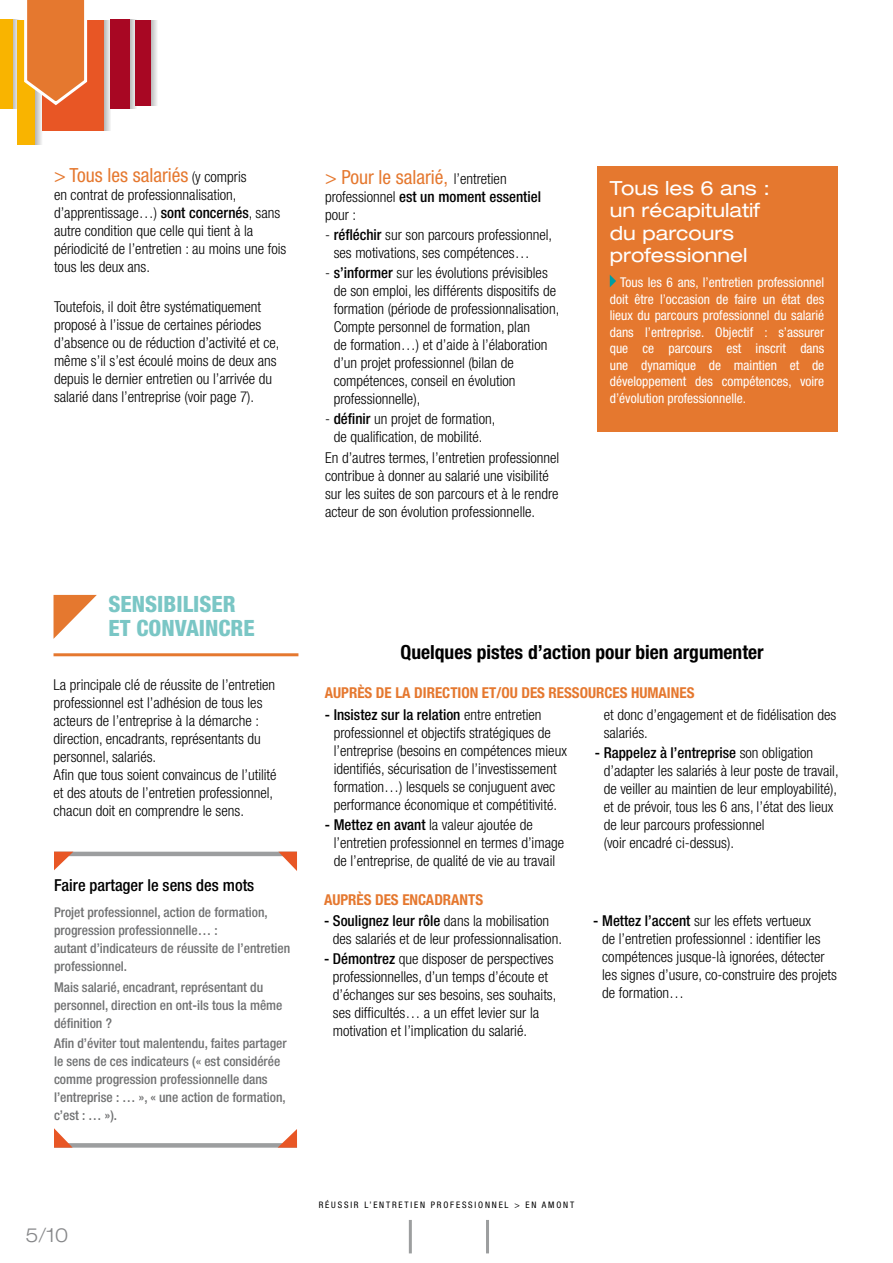
<style>
.page{position:relative;width:893px;height:1263px;background:#fff}
.page>*{position:absolute;margin:0;border:0;box-sizing:border-box;transform-origin:0 0}
.t1{font:800 condensed 22.5px/24px "Helvetica Neue";color:#7ac6c5}
.t2{font:condensed 19.5px "Helvetica Neue";color:#e5782f}
.t3{font:expanded 19.5px/22.5px "Helvetica Neue";color:#fff}
.t4{font:700 condensed 19.5px "Helvetica Neue";color:#000}
.t5{font:300 expanded 19.5px "Helvetica Neue";color:#87888a}
.t6{font:500 condensed 16.5px "Helvetica Neue";color:#000}
.t7{font:300 condensed 15px/18px "Helvetica Neue";color:#000}
.t8{font:700 condensed 15px "Helvetica Neue";color:#e5782f}
.t9{font:500 condensed 15px/18px "Helvetica Neue";color:#000}
.t10{font:500 condensed 13.5px/18px "Helvetica Neue";color:#707172}
.t11{font:condensed 13.5px/16.5px "Helvetica Neue";color:#fff;text-align:justify}
.t12{font:condensed 9px "Helvetica Neue";letter-spacing:.2em;color:#000}
.s1{font-weight:300;font-size:15px;color:#000}
.s2{font-weight:500}
.s3{font-weight:300}
</style>
<div class="page">
<hr style="left:409px;top:1220px;width:3px;height:33px;background:#9c9e9f">
<hr style="left:486px;top:1220px;width:3px;height:33px;background:#9c9e9f">
<hr style="left:54px;top:653px;width:244px;height:3px;background:#e5782f">
<svg style="left:54px;top:595px;width:43px;height:44px"></svg>
<div style="left:597px;top:167px;width:240px;height:265px;background:#e5782f"></div>
<svg style="left:610px;top:275px;width:6px;height:12px"></svg>
<div style="left:54px;top:1143px;width:243px;height:5px;background:#9c9e9f"></div>
<svg style="left:278px;top:1129px;width:19px;height:19px"></svg>
<svg style="left:54px;top:1128px;width:19px;height:20px"></svg>
<hr style="left:54px;top:852px;width:243px;height:4px;background:#9c9e9f">
<svg style="left:54px;top:852px;width:19px;height:18px"></svg>
<svg style="left:278px;top:852px;width:19px;height:19px"></svg>
<svg style="left:104px;top:20px;width:7px;height:110px"></svg>
<div style="left:42px;top:20px;width:62px;height:110px;background:#e85625"></div>
<svg style="left:12px;top:20px;width:5px;height:89px"></svg>
<div style="left:0;top:20px;width:12px;height:89px;background:#f9b400"></div>
<svg style="left:35px;top:107px;width:7px;height:38px"></svg>
<div style="left:17px;top:20px;width:18px;height:125px;background:#f9b400"></div>
<svg style="left:130px;top:20px;width:7px;height:89px"></svg>
<div style="left:110px;top:20px;width:20px;height:89px;background:#a80723"></div>
<svg style="left:151px;top:20px;width:6px;height:85px"></svg>
<div style="left:135px;top:20px;width:16px;height:85px;background:#a80723"></div>
<svg style="left:24px;top:0;width:64px;height:107px;background:#e88645"></svg>
<h2 class="t2" style="left:54px;top:164px;width:194px">&gt; Tous les salariés <span class="s1">(y compris</span></h2>
<p class="t7" style="left:54px;top:185px;width:234px">en contrat de professionnalisation, d’apprentissage…) <span class="s2">sont concernés</span>, sans autre condition que celle qui tient à la périodicité de l’entretien : au moins une fois tous les deux ans.</p>
<p class="t7" style="left:54px;top:298px;width:227px">Toutefois, il doit être systématiquement proposé à l’issue de certaines périodes d’absence ou de réduction d’activité et ce, même s’il s’est écoulé moins de deux ans depuis le dernier entretien ou l’arrivée du salarié dans l’entreprise (voir page 7).</p>
<h1 class="t1" style="left:109px;top:592px;width:148px">SENSIBILISER<br>ET CONVAINCRE</h1>
<p class="t7" style="left:54px;top:676px;width:225px">La principale clé de réussite de l’entretien professionnel est l’adhésion de tous les acteurs de l’entreprise à la démarche : direction, encadrants, représentants du personnel, salariés.<br>Afin que tous soient convaincus de l’utilité et des atouts de l’entretien professionnel, chacun doit en comprendre le sens.</p>
<p class="t6" style="left:54px;top:875px;width:202px">Faire partager le sens des mots</p>
<p class="t10" style="left:54px;top:903px;width:238px">Projet professionnel, action de formation, progression professionnelle… :<br>autant d’indicateurs de réussite de l’entretien professionnel.</p>
<p class="t10" style="left:54px;top:977px;width:230px">Mais salarié, encadrant, représentant du personnel, direction en ont-ils tous la même définition ?</p>
<p class="t10" style="left:54px;top:1034px;width:234px">Afin d’éviter tout malentendu, faites partager le sens de ces indicateurs (« est considérée comme progression professionnelle dans l’entreprise : … », « une action de formation, c’est : … »).</p>
<h2 class="t2" style="left:325px;top:166px;width:183px">&gt; Pour le salarié, <span class="s1">l’entretien</span></h2>
<p class="t9" style="left:325px;top:187px;width:217px"><span class="s3">professionnel</span> est un moment essentiel <span class="s3">pour :</span></p>
<p class="t7" style="left:334px;top:226px;width:220px;text-indent:-9px">- <span class="s2">réfléchir</span> sur son parcours professionnel, ses motivations, ses compétences…</p>
<p class="t7" style="left:334px;top:264px;width:227px;text-indent:-9px">- <span class="s2">s’informer</span> sur les évolutions prévisibles de son emploi, les différents dispositifs de formation (période de professionnalisation, Compte personnel de formation, plan<br>de formation…) et d’aide à l’élaboration d’un projet professionnel (bilan de compétences, conseil en évolution professionnelle),</p>
<p class="t7" style="left:325px;top:410px;width:172px;text-align:center">- <span class="s2">définir</span> un projet de formation, de qualification, de mobilité.</p>
<p class="t7" style="left:325px;top:448px;width:236px">En d’autres termes, l’entretien professionnel contribue à donner au salarié une visibilité sur les suites de son parcours et à le rendre acteur de son évolution professionnelle.</p>
<h2 class="t3" style="left:610px;top:176px;width:162px">Tous les 6 ans : un récapitulatif du parcours professionnel</h2>
<p class="t11" style="left:610px;top:274px;width:216px;text-indent:10px">Tous les 6 ans, l’entretien professionnel doit être l’occasion de faire un état des lieux du parcours professionnel du salarié dans l’entreprise. Objectif : s’assurer que ce parcours est inscrit dans une dynamique de maintien et de développement des compétences, voire d’évolution professionnelle.</p>
<h2 class="t4" style="left:401px;top:640px;width:365px">QUELQUES PISTES D’ACTION POUR BIEN ARGUMENTER</h2>
<p class="t8" style="left:325px;top:683px;width:371px">AUPRÈS DE LA DIRECTION ET/OU DES RESSOURCES HUMAINES</p>
<p class="t7" style="left:334px;top:706px;width:235px;text-indent:-9px"><span class="s2">- Insistez sur la relation</span> entre entretien professionnel et objectifs stratégiques de l’entreprise (besoins en compétences mieux identifiés, sécurisation de l’investissement formation…) lesquels se conjuguent avec performance économique et compétitivité.</p>
<p class="t7" style="left:334px;top:816px;width:232px;text-indent:-9px"><span class="s2">- Mettez en avant</span> la valeur ajoutée de l’entretien professionnel en termes d’image de l’entreprise, de qualité de vie au travail</p>
<p class="t7" style="left:604px;top:706px;width:234px">et donc d’engagement et de fidélisation des salariés.</p>
<p class="t7" style="left:604px;top:744px;width:236px;text-indent:-9px"><span class="s2">- Rappelez à l’entreprise</span> son obligation d’adapter les salariés à leur poste de travail, de veiller au maintien de leur employabilité), et de prévoir, tous les 6 ans, l’état des lieux de leur parcours professionnel<br>(voir encadré ci-dessus).</p>
<p class="t8" style="left:324px;top:891px;width:161px">AUPRÈS DES ENCADRANTS</p>
<p class="t7" style="left:333px;top:911px;width:231px;text-indent:-9px"><span class="s2">- Soulignez leur rôle</span> dans la mobilisation des salariés et de leur professionnalisation.</p>
<p class="t7" style="left:333px;top:949px;width:225px;text-indent:-9px"><span class="s2">- Démontrez</span> que disposer de perspectives professionnelles, d’un temps d’écoute et d’échanges sur ses besoins, ses souhaits, ses difficultés… a un effet levier sur la motivation et l’implication du salarié.</p>
<p class="t7" style="left:602px;top:911px;width:236px;text-indent:-9px"><span class="s2">- Mettez l’accent</span> sur les effets vertueux<br>de l’entretien professionnel : identifier les compétences jusque-là ignorées, détecter les signes d’usure, co-construire des projets de formation…</p>
<h2 class="t5" style="left:26px;top:1223px;width:44px">5/10</h2>
<p class="t12" style="left:319px;top:1200px;width:257px">Réussir l’entr etien pr ofessionnel &gt; en am ont</p>
</div>
